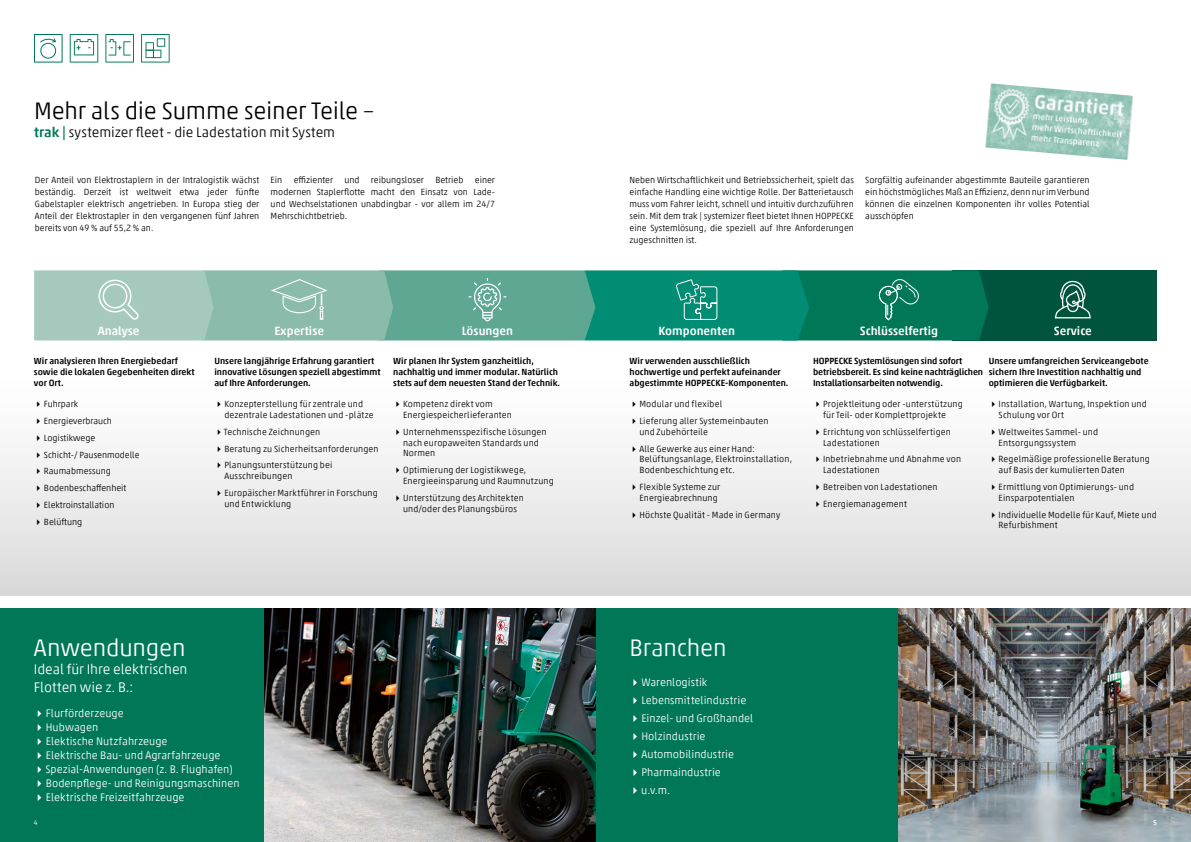
<style>
.page{position:relative;width:1191px;height:842px;background:#fff}
.page>*{position:absolute;margin:0;border:0;box-sizing:border-box;transform-origin:0 0}
.t1{font:300 24px "Akko Pro";letter-spacing:-.01em;color:#000}
.t2{font:300 24px "Akko Pro";letter-spacing:-.005em;color:#fff}
.t3{font:300 14px "Akko Pro";color:#000}
.t4{font:300 14px "Akko Pro";color:#fff}
.t5{font:500 12px "Akko Pro";color:#fff}
._01_fliess{font:300 11px "Akko Pro";letter-spacing:.005em;color:#fff}
.Copy-Franklin_Gothic_book-8_5pt-13pt{font:300 9px/10.8px "Akko Pro";letter-spacing:.015em;color:#000}
.t6{font:500 9px/10.8px "Akko Pro";color:#000}
.t7{font:300 7px "Akko Pro";color:#fff}
.s1{font-weight:500;color:#007858}
</style>
<div class="page">
<div style="left:0;top:354px;width:1191px;height:241px;background:linear-gradient(to bottom,#fff,#dbdbdb)"></div>
<img style="left:985px;top:83px;width:149px;height:77px">
<svg style="left:105px;top:34px;width:29px;height:29px"></svg>
<svg style="left:141px;top:34px;width:29px;height:29px"></svg>
<svg style="left:70px;top:34px;width:28px;height:29px"></svg>
<div style="left:34px;top:34px;width:29px;height:29px;border:1px solid #007858"></div>
<svg style="left:40px;top:38px;width:16px;height:5px"></svg>
<div style="left:40px;top:43px;width:16px;height:16px;border:1px solid #007858;border-radius:50%"></div>
<div style="left:952px;top:270px;width:205px;height:70px;background:#00533c"></div>
<svg style="left:1055px;top:281px;width:35px;height:37px"></svg>
<svg style="left:34px;top:270px;width:954px;height:70px;background:#50a48f"></svg>
<div style="left:0;top:608px;width:934px;height:234px;background:#007858"></div>
<img style="left:264px;top:608px;width:331px;height:234px">
<img style="left:899px;top:608px;width:292px;height:234px">
<p class="t1" style="left:34px;top:96px;width:342px">Mehr als die Summe seiner Teile –</p>
<p class="t3" style="left:34px;top:124px;width:302px"><span class="s1">trak |</span> systemizer fleet - die Ladestation mit System</p>
<p class="Copy-Franklin_Gothic_book-8_5pt-13pt" style="left:35px;top:173px;width:226px;line-height:12px;text-align:justify">Der Anteil von Elektrostaplern in der Intralogistik wächst beständig. Derzeit ist weltweit etwa jeder fünfte Gabelstapler elektrisch angetrieben. In Europa stieg der Anteil der Elektrostapler in den vergangenen fünf Jahren bereits von 49 % auf 55,2 % an.</p>
<p class="Copy-Franklin_Gothic_book-8_5pt-13pt" style="left:271px;top:174px;width:13px">Ein</p>
<p class="Copy-Franklin_Gothic_book-8_5pt-13pt" style="left:294px;top:174px;width:41px">effizienter</p>
<p class="Copy-Franklin_Gothic_book-8_5pt-13pt" style="left:344px;top:174px;width:17px">und</p>
<p class="Copy-Franklin_Gothic_book-8_5pt-13pt" style="left:371px;top:174px;width:55px">reibungsloser</p>
<p class="Copy-Franklin_Gothic_book-8_5pt-13pt" style="left:435px;top:174px;width:30px">Betrieb</p>
<p class="Copy-Franklin_Gothic_book-8_5pt-13pt" style="left:271px;top:173px;width:226px;line-height:12px;text-align:justify;text-indent:204px">einer modernen Staplerflotte macht den Einsatz von Lade&shy;und Wechselstationen unabdingbar - vor allem im 24/7<br>Mehrschichtbetrieb.</p>
<p class="Copy-Franklin_Gothic_book-8_5pt-13pt" style="left:629px;top:173px;width:226px;line-height:12px;text-align:justify">Neben Wirtschaftlichkeit und Betriebssicherheit, spielt das einfache Handling eine wichtige Rolle. Der Batterietausch muss vom Fahrer leicht, schnell und intuitiv durchzuführen sein. Mit dem trak | systemizer fleet bietet Ihnen HOPPECKE eine Systemlösung, die speziell auf Ihre Anforderungen zugeschnitten ist.</p>
<p class="Copy-Franklin_Gothic_book-8_5pt-13pt" style="left:865px;top:173px;width:226px;line-height:12px;text-align:justify">Sorgfältig aufeinander abgestimmte Bauteile garantieren ein höchstmögliches Maß an Effizienz, denn nur im Verbund können die einzelnen Komponenten ihr volles Potential ausschöpfen</p>
<p class="t5" style="left:98px;top:323px;width:43px">Analyse</p>
<p class="t5" style="left:274px;top:323px;width:51px">Expertise</p>
<p class="t5" style="left:859px;top:323px;width:80px">Schlüsselfertig</p>
<p class="t5" style="left:1053px;top:323px;width:40px">Service</p>
<p class="t6" style="left:34px;top:355px;width:146px">Wir analysieren Ihren Energiebedarf</p>
<p class="t6" style="left:34px;top:366px;width:162px">sowie die lokalen Gegebenheiten direkt vor Ort.</p>
<p class="Copy-Franklin_Gothic_book-8_5pt-13pt" style="left:34px;top:398px;width:46px">✔Fuhrpark</p>
<p class="Copy-Franklin_Gothic_book-8_5pt-13pt" style="left:34px;top:415px;width:80px">✔Energieverbrauch</p>
<p class="Copy-Franklin_Gothic_book-8_5pt-13pt" style="left:34px;top:432px;width:63px">✔Logistikwege</p>
<p class="Copy-Franklin_Gothic_book-8_5pt-13pt" style="left:34px;top:449px;width:107px">✔Schicht-/ Pausenmodelle</p>
<p class="Copy-Franklin_Gothic_book-8_5pt-13pt" style="left:34px;top:466px;width:78px">✔Raumabmessung</p>
<p class="Copy-Franklin_Gothic_book-8_5pt-13pt" style="left:34px;top:482px;width:94px">✔Bodenbeschaffenheit</p>
<p class="Copy-Franklin_Gothic_book-8_5pt-13pt" style="left:34px;top:499px;width:82px">✔Elektroinstallation</p>
<p class="Copy-Franklin_Gothic_book-8_5pt-13pt" style="left:34px;top:516px;width:50px">✔Belüftung</p>
<p class="t5" style="left:462px;top:323px;width:53px">Lösungen</p>
<p class="t5" style="left:658px;top:323px;width:78px">Komponenten</p>
<p class="t6" style="left:214px;top:355px;width:168px">Unsere langjährige Erfahrung garantiert innovative Lösungen speziell abgestimmt auf Ihre Anforderungen.</p>
<p class="Copy-Franklin_Gothic_book-8_5pt-13pt" style="left:224px;top:398px;width:151px;text-indent:-10px">✔Konzepterstellung für zentrale und dezentrale Ladestationen und -plätze</p>
<p class="Copy-Franklin_Gothic_book-8_5pt-13pt" style="left:214px;top:426px;width:107px">✔Technische Zeichnungen</p>
<p class="Copy-Franklin_Gothic_book-8_5pt-13pt" style="left:214px;top:443px;width:166px">✔Beratung zu Sicherheitsanforderungen</p>
<p class="Copy-Franklin_Gothic_book-8_5pt-13pt" style="left:224px;top:460px;width:110px;text-indent:-10px">✔Planungsunterstützung bei<br>Ausschreibungen</p>
<p class="Copy-Franklin_Gothic_book-8_5pt-13pt" style="left:224px;top:487px;width:155px;text-indent:-10px">✔Europäischer Marktführer in Forschung und Entwicklung</p>
<p class="t6" style="left:393px;top:355px;width:168px">Wir planen Ihr System ganzheitlich, nachhaltig und immer modular. Natürlich stets auf dem neuesten Stand der Technik.</p>
<p class="Copy-Franklin_Gothic_book-8_5pt-13pt" style="left:403px;top:398px;width:110px;text-indent:-10px">✔Kompetenz direkt vom<br>Energiespeicherlieferanten</p>
<p class="Copy-Franklin_Gothic_book-8_5pt-13pt" style="left:403px;top:426px;width:145px;text-indent:-10px">✔Unternehmensspezifische Lösungen nach europaweiten Standards und<br>Normen</p>
<p class="Copy-Franklin_Gothic_book-8_5pt-13pt" style="left:403px;top:464px;width:152px;text-indent:-10px">✔Optimierung der Logistikwege,<br>Energieeinsparung und Raumnutzung</p>
<p class="Copy-Franklin_Gothic_book-8_5pt-13pt" style="left:393px;top:492px;width:132px;text-align:center">✔Unterstützung des Architekten und/oder des Planungsbüros</p>
<p class="t6" style="left:629px;top:355px;width:160px">Wir verwenden ausschließlich hochwertige und perfekt aufeinander abgestimmte HOPPECKE-Komponenten.</p>
<p class="Copy-Franklin_Gothic_book-8_5pt-13pt" style="left:629px;top:398px;width:94px">✔Modular und flexibel</p>
<p class="Copy-Franklin_Gothic_book-8_5pt-13pt" style="left:639px;top:415px;width:131px;text-indent:-10px">✔Lieferung aller Systemeinbauten und Zubehörteile</p>
<p class="Copy-Franklin_Gothic_book-8_5pt-13pt" style="left:639px;top:443px;width:154px;text-indent:-10px">✔Alle Gewerke aus einer Hand:<br>Belüftungsanlage, Elektroinstallation,<br>Bodenbeschichtung etc.</p>
<p class="Copy-Franklin_Gothic_book-8_5pt-13pt" style="left:629px;top:481px;width:92px;text-align:right">✔Flexible Systeme zur<br>Energieabrechnung</p>
<p class="Copy-Franklin_Gothic_book-8_5pt-13pt" style="left:629px;top:509px;width:152px">✔Höchste Qualität - Made in Germany</p>
<p class="t6" style="left:813px;top:355px;width:171px">HOPPECKE Systemlösungen sind sofort betriebsbereit. Es sind keine nachträglichen<br>Installationsarbeiten notwendig.</p>
<p class="Copy-Franklin_Gothic_book-8_5pt-13pt" style="left:823px;top:398px;width:141px;text-indent:-10px">✔Projektleitung oder -unterstützung für Teil- oder Komplettprojekte</p>
<p class="Copy-Franklin_Gothic_book-8_5pt-13pt" style="left:823px;top:426px;width:129px;text-indent:-10px">✔Errichtung von schlüsselfertigen<br>Ladestationen</p>
<p class="Copy-Franklin_Gothic_book-8_5pt-13pt" style="left:823px;top:454px;width:140px;text-indent:-10px">✔Inbetriebnahme und Abnahme von<br>Ladestationen</p>
<p class="Copy-Franklin_Gothic_book-8_5pt-13pt" style="left:813px;top:481px;width:126px">✔Betreiben von Ladestationen</p>
<p class="Copy-Franklin_Gothic_book-8_5pt-13pt" style="left:813px;top:498px;width:95px">✔Energiemanagement</p>
<p class="t6" style="left:988px;top:355px;width:161px">Unsere umfangreichen Serviceangebote sichern Ihre Investition nachhaltig und optimieren die Verfügbarkeit.</p>
<p class="Copy-Franklin_Gothic_book-8_5pt-13pt" style="left:998px;top:398px;width:150px;text-indent:-10px">✔Installation, Wartung, Inspektion und<br>Schulung vor Ort</p>
<p class="Copy-Franklin_Gothic_book-8_5pt-13pt" style="left:998px;top:426px;width:101px;text-indent:-10px">✔Weltweites Sammel- und<br>Entsorgungssystem</p>
<p class="Copy-Franklin_Gothic_book-8_5pt-13pt" style="left:998px;top:454px;width:153px;text-indent:-10px">✔Regelmäßige professionelle Beratung auf Basis der kumulierten Daten</p>
<p class="Copy-Franklin_Gothic_book-8_5pt-13pt" style="left:998px;top:481px;width:137px;text-indent:-10px">✔Ermittlung von Optimierungs- und<br>Einsparpotentialen</p>
<p class="Copy-Franklin_Gothic_book-8_5pt-13pt" style="left:998px;top:509px;width:160px;text-indent:-10px">✔Individuelle Modelle für Kauf, Miete und<br>Refurbishment</p>
<p class="t2" style="left:34px;top:633px;width:153px">Anwendungen</p>
<p class="t4" style="left:34px;top:661px;width:155px">Ideal für Ihre elektrischen</p>
<p class="t4" style="left:34px;top:679px;width:101px">Flotten wie z. B.:</p>
<p class="_01_fliess" style="left:34px;top:706px;width:91px">✔Flurförderzeuge</p>
<p class="_01_fliess" style="left:34px;top:720px;width:66px">✔Hubwagen</p>
<p class="_01_fliess" style="left:34px;top:734px;width:135px">✔Elektische Nutzfahrzeuge</p>
<p class="_01_fliess" style="left:34px;top:748px;width:188px">✔Elektrische Bau- und Agrarfahrzeuge</p>
<p class="_01_fliess" style="left:34px;top:762px;width:200px">✔Spezial-Anwendungen (z. B. Flughafen)</p>
<p class="_01_fliess" style="left:34px;top:776px;width:207px">✔Bodenpflege- und Reinigungsmaschinen</p>
<p class="_01_fliess" style="left:34px;top:790px;width:152px">✔Elektrische Freizeitfahrzeuge</p>
<p class="t7" style="left:34px;top:818px;width:5px">4</p>
<p class="t2" style="left:629px;top:633px;width:99px">Branchen</p>
<p class="_01_fliess" style="left:629px;top:675px;width:79px">✔Warenlogistik</p>
<p class="_01_fliess" style="left:629px;top:693px;width:118px">✔Lebensmittelindustrie</p>
<p class="_01_fliess" style="left:629px;top:711px;width:125px">✔Einzel- und Großhandel</p>
<p class="_01_fliess" style="left:629px;top:729px;width:78px">✔Holzindustrie</p>
<p class="_01_fliess" style="left:629px;top:747px;width:106px">✔Automobilindustrie</p>
<p class="_01_fliess" style="left:629px;top:765px;width:93px">✔Pharmaindustrie</p>
<p class="_01_fliess" style="left:629px;top:783px;width:42px">✔u.v.m.</p>
<p class="t7" style="left:1153px;top:818px;width:5px">5</p>
</div>
